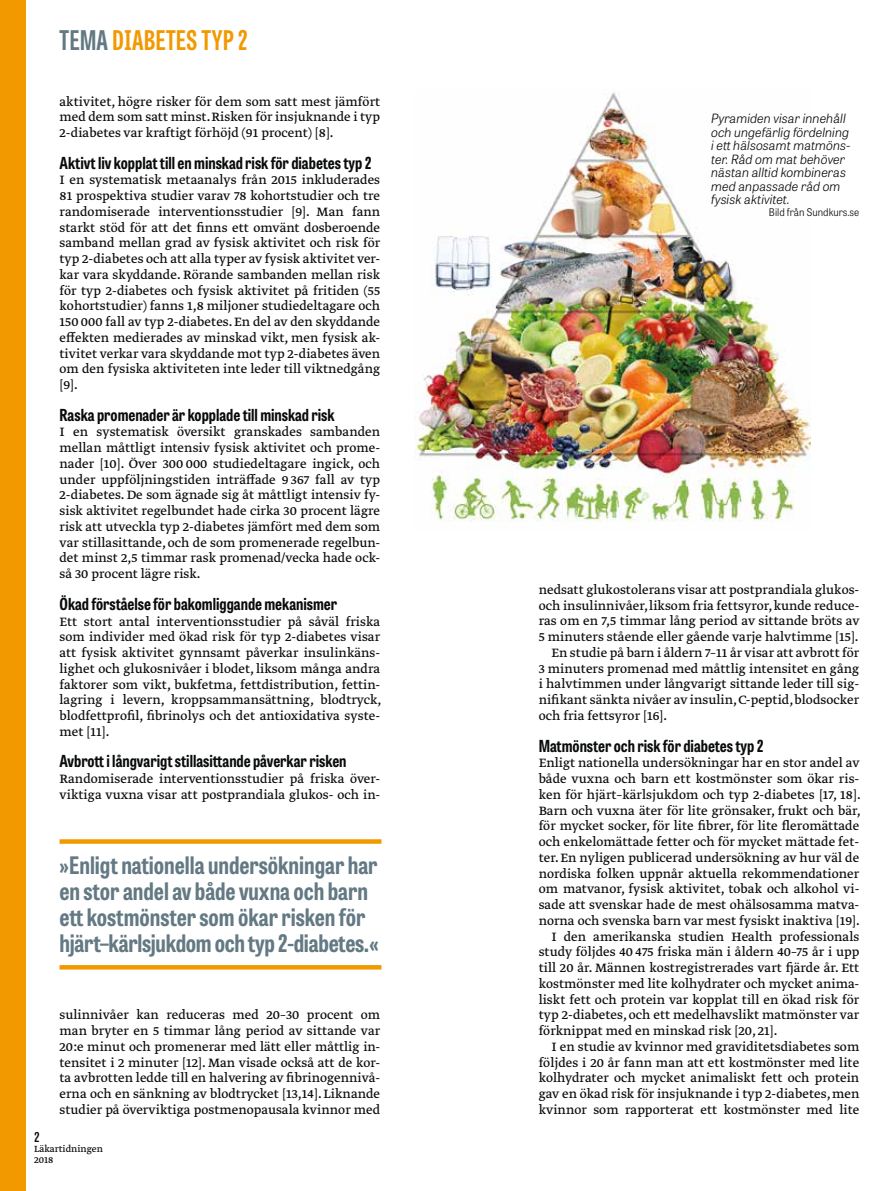
<style>
.page{position:relative;width:893px;height:1191px;background:#fff}
.page>*{position:absolute;margin:0;border:0;box-sizing:border-box;transform-origin:0 0}
.t1{font:700 27px "Tablet Gothic Compressed";letter-spacing:.02em;color:#f29900}
.t2{font:700 24px/26.2px "Tablet Gothic Condensed";color:#637983}
.t3{font:700 16.5px "Tablet Gothic Condensed";color:#090b0c}
.t4{font:14.25px/15.8px "Greta Text Pro Regular Min";color:#090b0c;text-align:justify}
.t5{font:600 13.5px "Tablet Gothic Condensed";color:#090b0c}
.t6{font:italic 300 12.75px/13.5px "Tablet Gothic";color:#090b0c}
.t7{font:300 10.5px "Tablet Gothic Narrow";letter-spacing:.005em;color:#090b0c}
.t8{font:10.5px/10.5px "Greta Text Pro";color:#090b0c}
.s1{color:#637983}
</style>
<div class="page">
<div style="left:0;top:0;width:26px;height:1191px;background:#f29900"></div>
<svg style="left:60px;top:839px;width:321px;height:4px"></svg>
<svg style="left:60px;top:965px;width:321px;height:4px"></svg>
<img style="left:414px;top:92px;width:397px;height:430px">
<h1 class="t1" style="left:60px;top:22px;width:190px"><span class="s1">TEMA</span> DIABETES TYP 2</h1>
<p class="t4" style="left:60px;top:94px;width:322px">aktivitet, högre risker för dem som satt mest jämfört med dem som satt minst. Risken för insjuknande i typ 2-diabetes var kraftigt förhöjd (91 procent) [8].</p>
<p class="t3" style="left:60px;top:151px;width:313px">Aktivt liv kopplat till en minskad risk för diabetes typ 2</p>
<p class="t4" style="left:60px;top:173px;width:322px">I en systematisk metaanalys från 2015 inkluderades 81 prospektiva studier varav 78 kohortstudier och tre randomiserade interventionsstudier [9]. Man fann starkt stöd för att det finns ett omvänt dosberoende samband mellan grad av fysisk aktivitet och risk för typ 2-diabetes och att alla typer av fysisk aktivitet ver&shy;kar vara skyddande. Rörande sambanden mellan risk för typ 2-diabetes och fysisk aktivitet på fritiden (55 kohortstudier) fanns 1,8 miljoner studiedeltagare och 150 000 fall av typ 2-diabetes. En del av den skyddande effekten medierades av minskad vikt, men fysisk ak&shy;tivitet verkar vara skyddande mot typ 2-diabetes även om den fysiska aktiviteten inte leder till viktnedgång [9].</p>
<p class="t3" style="left:60px;top:403px;width:277px">Raska promenader är kopplade till minskad risk</p>
<p class="t4" style="left:60px;top:425px;width:322px">I en systematisk översikt granskades sambanden mellan måttligt intensiv fysisk aktivitet och prome&shy;nader [10]. Över 300 000 studiedeltagare ingick, och under uppföljningstiden inträffade 9 367 fall av typ 2-diabetes. De som ägnade sig åt måttligt intensiv fy&shy;sisk aktivitet regelbundet hade cirka 30 procent lägre risk att utveckla typ 2-diabetes jämfört med dem som var stillasittande, och de som promenerade regelbun&shy;det minst 2,5 timmar rask promenad/vecka hade ock&shy;så 30 procent lägre risk.</p>
<p class="t3" style="left:60px;top:592px;width:279px">Ökad förståelse för bakomliggande mekanismer</p>
<p class="t4" style="left:60px;top:614px;width:324px">Ett stort antal interventionsstudier på såväl friska som individer med ökad risk för typ 2-diabetes visar att fysisk aktivitet gynnsamt påverkar insulinkäns&shy;lighet och glukosnivåer i blodet, liksom många andra faktorer som vikt, bukfetma, fettdistribution, fettin&shy;lagring i levern, kroppsammansättning, blodtryck, blodfettprofil, fibrinolys och det antioxidativa syste&shy;met [11].</p>
<p class="t3" style="left:60px;top:750px;width:288px">Avbrott i långvarigt stillasittande påverkar risken</p>
<p class="t4" style="left:60px;top:771px;width:322px">Randomiserade interventionsstudier på friska över&shy;viktiga vuxna visar att postprandiala glukos- och in-</p>
<h2 class="t2" style="left:60px;top:851px;width:321px">»Enligt nationella undersökningar har en stor andel av både vuxna och barn ett kostmönster som ökar risken för hjärt–kärlsjukdom och typ 2-diabetes.«</h2>
<p class="t4" style="left:60px;top:1007px;width:322px">sulinnivåer kan reduceras med 20–30 procent om man bryter en 5 timmar lång period av sittande var 20:e minut och promenerar med lätt eller måttlig in&shy;tensitet i 2 minuter [12]. Man visade också att de kor&shy;ta avbrotten ledde till en halvering av fibrinogennivå&shy;erna och en sänkning av blodtrycket [13,14]. Liknande studier på överviktiga postmenopausala kvinnor med</p>
<p class="t5" style="left:34px;top:1127px;width:7px">2</p>
<p class="t8" style="left:34px;top:1144px;width:70px">Läkartidningen<br>2018</p>
<p class="t6" style="left:711px;top:111px;width:141px">Pyramiden visar innehåll och ungefärlig fördelning i ett hälsosamt matmöns&shy;ter. Råd om mat behöver nästan alltid kombineras med anpassade råd om fysisk aktivitet.</p>
<p class="t7" style="left:769px;top:205px;width:92px">Bild från Sundkurs.se</p>
<p class="t4" style="left:539px;top:582px;width:322px">nedsatt glukostolerans visar att postprandiala glukos-</p>
<p class="t4" style="left:539px;top:598px;width:322px">och insulinnivåer, liksom fria fettsyror, kunde reduce-</p>
<p class="t4" style="left:539px;top:614px;width:322px">ras om en 7,5 timmar lång period av sittande bröts av</p>
<p class="t4" style="left:539px;top:629px;width:321px">5 minuters stående eller gående varje halvtimme [15].</p>
<p class="t4" style="left:551px;top:645px;width:309px">En studie på barn i åldern 7–11 år visar att avbrott för</p>
<p class="t4" style="left:539px;top:661px;width:322px">3 minuters promenad med måttlig intensitet en gång</p>
<p class="t4" style="left:539px;top:677px;width:322px">i halvtimmen under långvarigt sittande leder till sig-</p>
<p class="t4" style="left:539px;top:692px;width:322px">nifikant sänkta nivåer av insulin, C-peptid, blodsocker</p>
<p class="t4" style="left:539px;top:708px;width:130px">och fria fettsyror [16].</p>
<p class="t3" style="left:539px;top:734px;width:226px">Matmönster och risk för diabetes typ 2</p>
<p class="t4" style="left:539px;top:755px;width:322px">Enligt nationella undersökningar har en stor andel av</p>
<p class="t4" style="left:539px;top:771px;width:322px">både vuxna och barn ett kostmönster som ökar ris-</p>
<p class="t4" style="left:539px;top:787px;width:324px">ken för hjärt–kärlsjukdom och typ 2-diabetes [17, 18].</p>
<p class="t4" style="left:539px;top:803px;width:324px">Barn och vuxna äter för lite grönsaker, frukt och bär,</p>
<p class="t4" style="left:539px;top:818px;width:322px">för mycket socker, för lite fibrer, för lite fleromättade</p>
<p class="t4" style="left:539px;top:834px;width:322px">och enkelomättade fetter och för mycket mättade fet-</p>
<p class="t4" style="left:539px;top:850px;width:322px">ter. En nyligen publicerad undersökning av hur väl de</p>
<p class="t4" style="left:539px;top:866px;width:322px">nordiska folken uppnår aktuella rekommendationer</p>
<p class="t4" style="left:539px;top:881px;width:322px">om matvanor, fysisk aktivitet, tobak och alkohol vi-</p>
<p class="t4" style="left:539px;top:897px;width:322px">sade att svenskar hade de mest ohälsosamma matva-</p>
<p class="t4" style="left:539px;top:913px;width:323px">norna och svenska barn var mest fysiskt inaktiva [19].</p>
<p class="t4" style="left:551px;top:929px;width:309px">I den amerikanska studien Health professionals</p>
<p class="t4" style="left:539px;top:944px;width:322px">study följdes 40 475 friska män i åldern 40–75 år i upp</p>
<p class="t4" style="left:539px;top:960px;width:322px">till 20 år. Männen kostregistrerades vart fjärde år. Ett</p>
<p class="t4" style="left:539px;top:976px;width:322px">kostmönster med lite kolhydrater och mycket anima-</p>
<p class="t4" style="left:539px;top:992px;width:322px">liskt fett och protein var kopplat till en ökad risk för</p>
<p class="t4" style="left:539px;top:1007px;width:322px">typ 2-diabetes, och ett medelhavslikt matmönster var</p>
<p class="t4" style="left:539px;top:1023px;width:240px">förknippat med en minskad risk [20, 21].</p>
<p class="t4" style="left:551px;top:1039px;width:309px">I en studie av kvinnor med graviditetsdiabetes som</p>
<p class="t4" style="left:539px;top:1055px;width:322px">följdes i 20 år fann man att ett kostmönster med lite</p>
<p class="t4" style="left:539px;top:1070px;width:322px">kolhydrater och mycket animaliskt fett och protein</p>
<p class="t4" style="left:539px;top:1086px;width:322px">gav en ökad risk för insjuknande i typ 2-diabetes, men</p>
<p class="t4" style="left:539px;top:1102px;width:322px">kvinnor som rapporterat ett kostmönster med lite</p>
</div>
